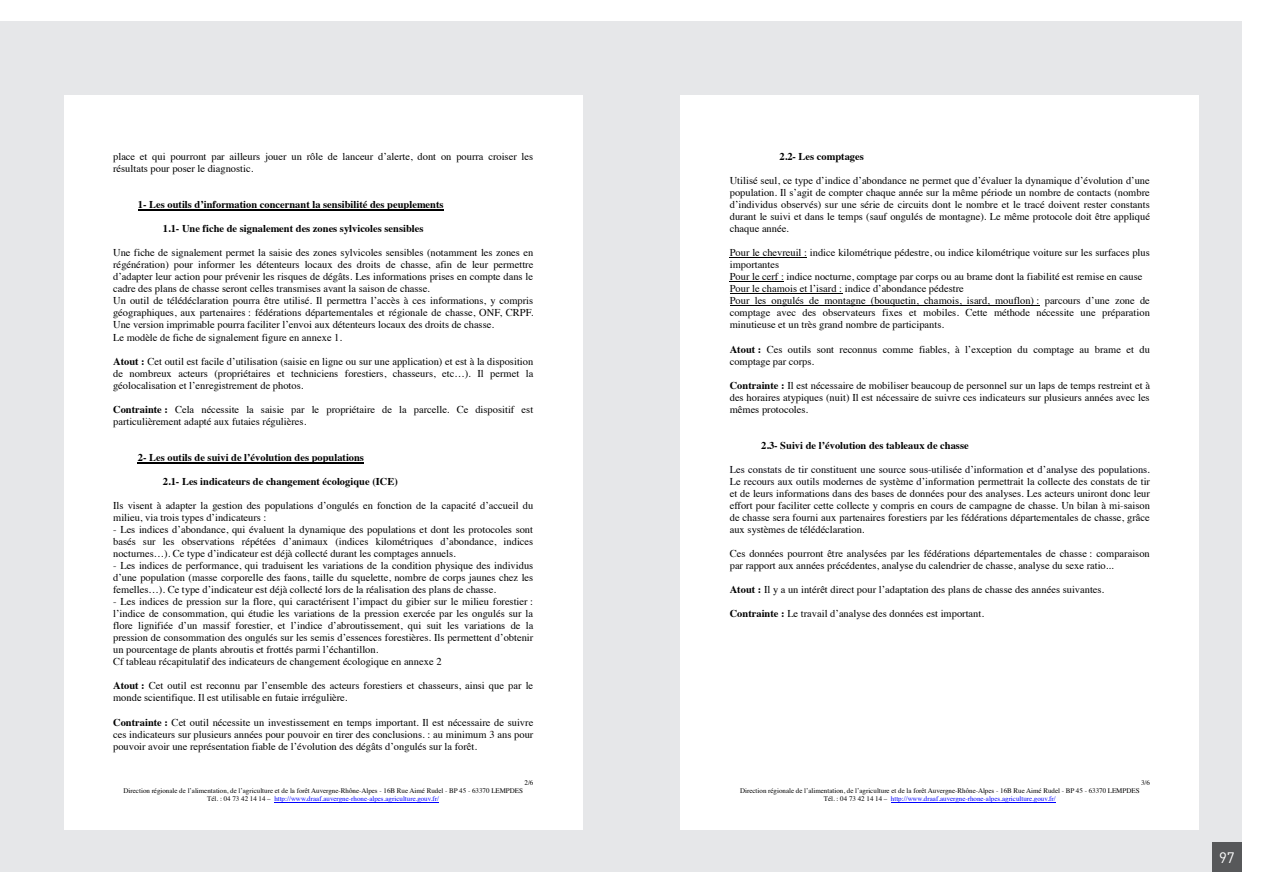
<style>
.page{position:relative;width:1263px;height:893px;background:#fff}
.page>*{position:absolute;margin:0;border:0;box-sizing:border-box;transform-origin:0 0}
.t1{font:15px "DIN";color:#fff}
.t2{font:10.5px/12px "Times";color:#000}
.t3{font:700 10.5px "Times";color:#000}
.t4{font:7.05px/7.9px "Times";letter-spacing:-.005em;color:#000;text-align:center}
.s1{font-weight:700}
.s2{color:#00000a}
.s3{color:#00f}
</style>
<div class="page">
<div style="left:0;top:21px;width:1242px;height:851px;background:#e6e7e9"></div>
<div style="left:1212px;top:842px;width:30px;height:30px;background:#57585a"></div>
<div style="left:64px;top:95px;width:519px;height:734px;background:#fff"></div>
<hr style="left:274px;top:802px;width:165px;height:1px;background:#00f">
<hr style="left:138px;top:210px;width:306px;height:1px;background:#000">
<hr style="left:138px;top:462px;width:226px;height:1px;background:#000">
<div style="left:680px;top:95px;width:519px;height:734px;background:#fff"></div>
<hr style="left:891px;top:802px;width:165px;height:1px;background:#00f">
<hr style="left:730px;top:257px;width:77px;height:1px;background:#000">
<hr style="left:730px;top:281px;width:54px;height:1px;background:#000">
<hr style="left:730px;top:294px;width:112px;height:1px;background:#000">
<hr style="left:730px;top:306px;width:309px;height:1px;background:#000">
<p class="t2" style="left:113px;top:150px;width:421px">place et qui pourront par ailleurs jouer un rôle de lanceur d’alerte, dont on pourra croiser les résultats pour poser le diagnostic.</p>
<p class="t3" style="left:138px;top:195px;width:307px">1- Les outils d’information concernant la sensibilité des peuplements</p>
<p class="t3" style="left:163px;top:219px;width:262px">1.1- Une fiche de signalement des zones sylvicoles sensibles</p>
<p class="t2" style="left:113px;top:246px;width:422px">Une fiche de signalement permet la saisie des zones sylvicoles sensibles (notamment les zones en régénération) pour informer les détenteurs locaux des droits de chasse, afin de leur permettre d’adapter leur action pour prévenir les risques de dégâts. Les informations prises en compte dans le cadre des plans de chasse seront celles transmises avant la saison de chasse.<br>Un outil de télédéclaration pourra être utilisé. Il permettra l’accès à ces informations, y compris géographiques, aux partenaires : fédérations départementales et régionale de chasse, ONF, CRPF.<br>Une version imprimable pourra faciliter l’envoi aux détenteurs locaux des droits de chasse.<br>Le modèle de fiche de signalement figure en annexe 1.</p>
<p class="t2" style="left:113px;top:354px;width:422px;text-align:justify"><span class="s1">Atout :</span> Cet outil est facile d’utilisation (saisie en ligne ou sur une application) et est à la disposition de nombreux acteurs (propriétaires et techniciens forestiers, chasseurs, etc…). Il permet la géolocalisation et l’enregistrement de photos.</p>
<p class="t2" style="left:113px;top:402px;width:422px"><span class="s1">Contrainte :</span> Cela nécessite la saisie par le propriétaire de la parcelle. Ce dispositif est particulièrement adapté aux futaies régulières.</p>
<p class="t3" style="left:138px;top:447px;width:228px">2- Les outils de suivi de l’évolution des populations</p>
<p class="t3" style="left:163px;top:471px;width:237px">2.1- Les indicateurs de changement écologique (ICE)</p>
<p class="t2" style="left:113px;top:499px;width:422px">Ils visent à adapter la gestion des populations d’ongulés en fonction de la capacité d’accueil du milieu, via trois types d’indicateurs :</p>
<p class="t2" style="left:113px;top:523px;width:422px;text-align:justify">- Les indices d’abondance, qui évaluent la dynamique des populations et dont les protocoles sont basés sur les observations répétées d’animaux (indices kilométriques d’abondance, indices nocturnes…). Ce type d’indicateur est déjà collecté durant les comptages annuels.</p>
<p class="t2" style="left:113px;top:559px;width:422px;text-align:justify">- Les indices de performance, qui traduisent les variations de la condition physique des individus d’une population (masse corporelle des faons, taille du squelette, nombre de corps jaunes chez les femelles…). Ce type d’indicateur est déjà collecté lors de la réalisation des plans de chasse.</p>
<p class="t2" style="left:113px;top:595px;width:422px">- Les indices de pression sur la flore, qui caractérisent l’impact du gibier sur le milieu forestier : l’indice de consommation, qui étudie les variations de la pression exercée par les ongulés sur la flore lignifiée d’un massif forestier, et l’indice d’abroutissement, qui suit les variations de la pression de consommation des ongulés sur les semis d’essences forestières. Ils permettent d’obtenir un pourcentage de plants abroutis et frottés parmi l’échantillon.<br>Cf tableau récapitulatif des indicateurs de changement écologique en annexe 2</p>
<p class="t2" style="left:113px;top:679px;width:422px"><span class="s1">Atout :</span> Cet outil est reconnu par l’ensemble des acteurs forestiers et chasseurs, ainsi que par le monde scientifique. Il est utilisable en futaie irrégulière.</p>
<p class="t2" style="left:113px;top:715px;width:422px;text-align:justify"><span class="s1">Contrainte :</span> Cet outil nécessite un investissement en temps important. Il est nécessaire de suivre ces indicateurs sur plusieurs années pour pouvoir en tirer des conclusions. : au minimum 3 ans pour pouvoir avoir une représentation fiable de l’évolution des dégâts d’ongulés sur la forêt.</p>
<p class="t3" style="left:779px;top:147px;width:86px">2.2- Les comptages</p>
<p class="t2" style="left:730px;top:174px;width:422px;text-align:justify">Utilisé seul, ce type d’indice d’abondance ne permet que d’évaluer la dynamique d’évolution d’une population. Il s’agit de compter chaque année sur la même période un nombre de contacts (nombre d’individus observés) sur une série de circuits dont le nombre et le tracé doivent rester constants durant le suivi et dans le temps (sauf ongulés de montagne). Le même protocole doit être appliqué chaque année.</p>
<p class="t2" style="left:730px;top:246px;width:422px">Pour le chevreuil : indice kilométrique pédestre, ou indice kilométrique voiture sur les surfaces plus importantes<br>Pour le cerf : indice nocturne, comptage par corps ou au brame dont la fiabilité est remise en cause Pour le chamois et l’isard : indice d’abondance pédestre<br>Pour les ongulés de montagne (bouquetin, chamois, isard, mouflon) : parcours d’une zone de comptage avec des observateurs fixes et mobiles. Cette méthode nécessite une préparation minutieuse et un très grand nombre de participants.</p>
<p class="t2" style="left:730px;top:342px;width:422px"><span class="s1">Atout :</span> Ces outils sont reconnus comme fiables, à l’exception du comptage au brame et du comptage par corps.</p>
<p class="t2" style="left:730px;top:378px;width:422px;text-align:justify"><span class="s1">Contrainte :</span> Il est nécessaire de mobiliser beaucoup de personnel sur un laps de temps restreint et à des horaires atypiques (nuit) Il est nécessaire de suivre ces indicateurs sur plusieurs années avec les mêmes protocoles.</p>
<p class="t3" style="left:761px;top:435px;width:209px">2.3- Suivi de l’évolution des tableaux de chasse</p>
<p class="t2" style="left:730px;top:462px;width:422px;text-align:justify"><span class="s2">Les constats de tir constituent une source sous-utilisée d’information et d’analyse des populations.<br>Le recours aux outils modernes de</span> système d’information permettrait la collecte des constats de tir et de leurs informations dans des bases de données pour des analyses. Les acteurs uniront donc leur effort pour faciliter cette collecte y compris en cours de campagne de chasse. Un bilan à mi-saison de chasse sera fourni aux partenaires forestiers par les fédérations départementales de chasse, grâce aux systèmes de télédéclaration.</p>
<p class="t2" style="left:730px;top:547px;width:422px">Ces données pourront être analysées par les fédérations départementales de chasse : comparaison par rapport aux années précédentes, analyse du calendrier de chasse, analyse du sexe ratio...</p>
<p class="t2" style="left:730px;top:583px;width:376px"><span class="s1">Atout :</span> Il y a un intérêt direct pour l’adaptation des plans de chasse des années suivantes.</p>
<p class="t2" style="left:730px;top:607px;width:256px"><span class="s1">Contrainte :</span> Le travail d’analyse des données est important.</p>
<p class="t4" style="left:524px;top:778px;width:10px">2/6</p>
<p class="t4" style="left:1141px;top:778px;width:10px">3/6</p>
<p class="t4" style="left:124px;top:786px;width:401px">Direction régionale de l’alimentation, de l’agriculture et de la forêt Auvergne-Rhône-Alpes - 16B Rue Aimé Rudel - BP 45 - 63370 LEMPDES<br>Tél. : 04 73 42 14 14 – <span class="s3">http://www.draaf.auvergne-rhone-alpes.agriculture.gouv.fr/</span></p>
<p class="t4" style="left:740px;top:786px;width:401px">Direction régionale de l’alimentation, de l’agriculture et de la forêt Auvergne-Rhône-Alpes - 16B Rue Aimé Rudel - BP 45 - 63370 LEMPDES<br>Tél. : 04 73 42 14 14 – <span class="s3">http://www.draaf.auvergne-rhone-alpes.agriculture.gouv.fr/</span></p>
<h1 class="t1" style="left:1219px;top:848px;width:17px">97</h1>
</div>
